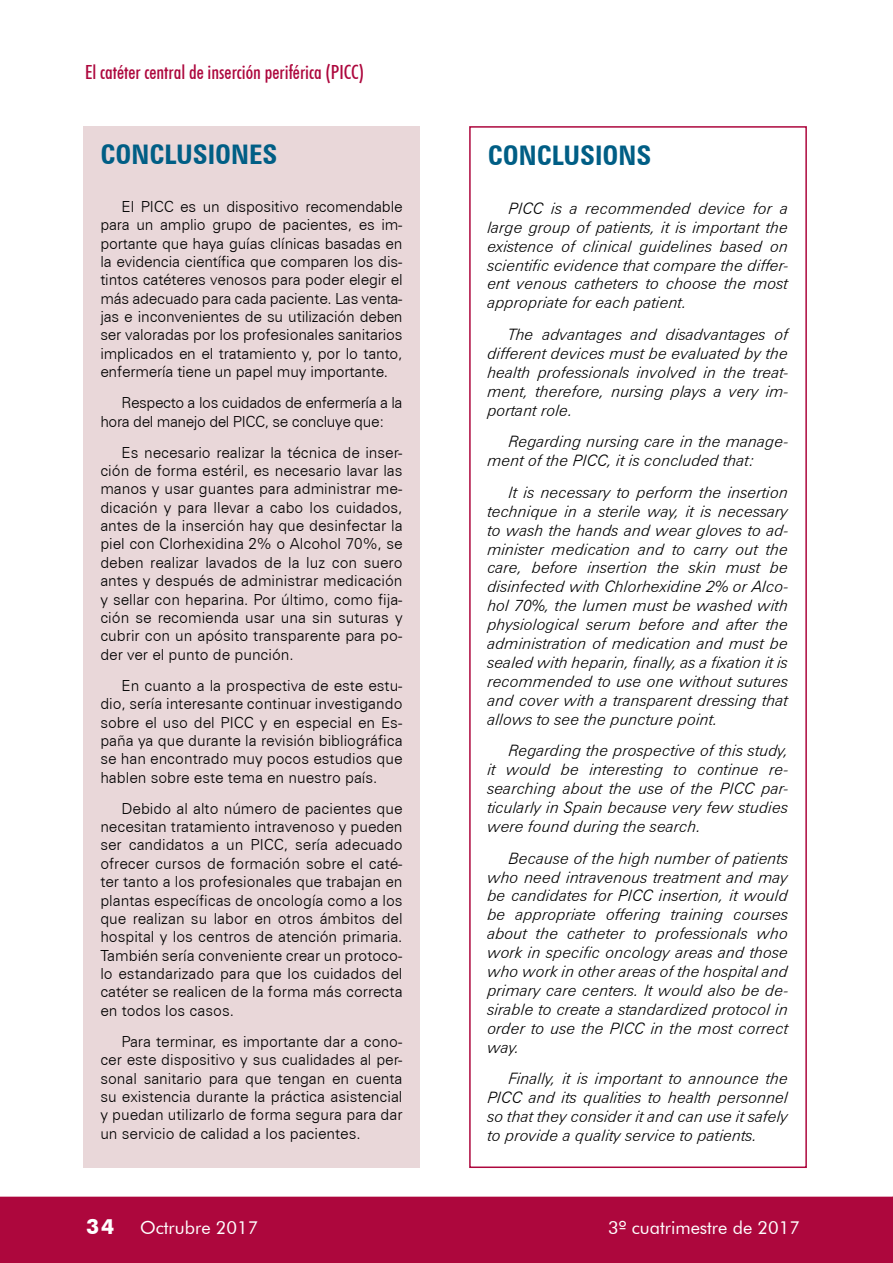
<style>
.page{position:relative;width:893px;height:1263px;background:#fff}
.page>*{position:absolute;margin:0;border:0;box-sizing:border-box;transform-origin:0 0}
.t1{font:700 condensed 27px "Zurich BT";color:#005e85}
.t2{font:500 condensed 19.5px "Futura BT";color:#ad073d}
.t3{font:18px "Futura BT";color:#fff}
.t4{font:italic 300 15.75px/18.9px "Zurich BT";color:#000;text-align:justify}
.t5{font:300 15.3px/18.3px "Zurich BT";color:#000;text-align:justify}
.t6{font:300 15.3px/18.3px "Zurich BT";letter-spacing:-.025em;color:#000}
.s1{font-weight:700;font-size:21px}
</style>
<div class="page">
<div style="left:0;top:1197px;width:892px;height:66px;background:#ad073d"></div>
<svg style="left:892px;top:1197px;width:1px;height:66px"></svg>
<div style="left:83px;top:126px;width:337px;height:1042px;background:#e9d7d9"></div>
<div style="left:469px;top:126px;width:338px;height:1042px;border:2px solid #ad073d"></div>
<p class="t2" style="left:85px;top:60px;width:280px">El catéter central de inserción periférica (PICC)</p>
<h1 class="t1" style="left:100px;top:138px;width:16px">CONCLU</h1>
<h1 class="t1" style="left:193px;top:138px;width:29px">SIONE</h1>
<h1 class="t1" style="left:263px;top:138px;width:16px">S</h1>
<p class="t5" style="left:100px;top:197px;width:304px;text-indent:21px">El PICC es un dispositivo recomendable para un amplio grupo de pacientes, es im&shy;portante que haya guías clínicas basadas en la evidencia científica que comparen los dis&shy;tintos catéteres venosos para poder elegir el más adecuado para cada paciente. Las venta&shy;jas e inconvenientes de su utilización deben ser valoradas por los profesionales sanitarios implicados en el tratamiento y, por lo tanto, enfermería tiene un papel muy importante.</p>
<p class="t6" style="left:100px;top:393px;width:304px;text-indent:21px">Respecto a los cuidados de enfermería a la hora del manejo del PICC, se concluye que:</p>
<p class="t5" style="left:100px;top:443px;width:304px;text-indent:21px">Es necesario realizar la técnica de inser&shy;ción de forma estéril, es necesario lavar las manos y usar guantes para administrar me&shy;dicación y para llevar a cabo los cuidados, antes de la inserción hay que desinfectar la piel con Clorhexidina 2% o Alcohol 70%, se deben realizar lavados de la luz con suero antes y después de administrar medicación y sellar con heparina. Por último, como fija&shy;ción se recomienda usar una sin suturas y cubrir con un apósito transparente para po&shy;der ver el punto de punción.</p>
<p class="t5" style="left:100px;top:676px;width:304px;text-indent:21px">En cuanto a la prospectiva de este estu&shy;dio, sería interesante continuar investigando sobre el uso del PICC y en especial en Es&shy;paña ya que durante la revisión bibliográfica se han encontrado muy pocos estudios que hablen sobre este tema en nuestro país.</p>
<p class="t5" style="left:100px;top:799px;width:304px;text-indent:21px">Debido al alto número de pacientes que necesitan tratamiento intravenoso y pueden ser candidatos a un PICC, sería adecuado ofrecer cursos de formación sobre el caté&shy;ter tanto a los profesionales que trabajan en plantas específicas de oncología como a los que realizan su labor en otros ámbitos del hospital y los centros de atención primaria.<br>También sería conveniente crear un protoco&shy;lo estandarizado para que los cuidados del catéter se realicen de la forma más correcta en todos los casos.</p>
<p class="t5" style="left:100px;top:1032px;width:304px;text-indent:21px">Para terminar, es importante dar a cono&shy;cer este dispositivo y sus cualidades al per&shy;sonal sanitario para que tengan en cuenta su existencia durante la práctica asistencial y puedan utilizarlo de forma segura para dar un servicio de calidad a los pacientes.</p>
<h1 class="t1" style="left:488px;top:139px;width:16px">CONCLU</h1>
<h1 class="t1" style="left:580px;top:139px;width:73px">SIONS</h1>
<p class="t4" style="left:488px;top:199px;width:303px;text-indent:21px">PICC is a recommended device for a large group of patients, it is important the existence of clinical guidelines based on scientific evidence that compare the differ&shy;ent venous catheters to choose the most appropriate for each patient.</p>
<p class="t4" style="left:488px;top:325px;width:303px;text-indent:21px">The advantages and disadvantages of different devices must be evaluated by the health professionals involved in the treat&shy;ment, therefore, nursing plays a very im&shy;portant role.</p>
<p class="t4" style="left:488px;top:432px;width:303px;text-indent:21px">Regarding nursing care in the manage&shy;ment of the PICC, it is concluded that:</p>
<p class="t4" style="left:488px;top:483px;width:303px;text-indent:21px">It is necessary to perform the insertion technique in a sterile way, it is necessary to wash the hands and wear gloves to ad&shy;minister medication and to carry out the care, before insertion the skin must be disinfected with Chlorhexidine 2% or Alco&shy;hol 70%, the lumen must be washed with physiological serum before and after the administration of medication and must be sealed with heparin, finally, as a fixation it is recommended to use one without sutures and cover with a transparent dressing that allows to see the puncture point.</p>
<p class="t4" style="left:488px;top:741px;width:303px;text-indent:21px">Regarding the prospective of this study, it would be interesting to continue re&shy;searching about the use of the PICC par&shy;ticularly in Spain because very few studies were found during the search.</p>
<p class="t4" style="left:488px;top:848px;width:303px;text-indent:21px">Because of the high number of patients who need intravenous treatment and may be candidates for PICC insertion, it would be appropriate offering training courses about the catheter to professionals who work in specific oncology areas and those who work in other areas of the hospital and primary care centers. It would also be de&shy;sirable to create a standardized protocol in order to use the PICC in the most correct way.</p>
<p class="t4" style="left:488px;top:1069px;width:302px;text-indent:21px">Finally, it is important to announce the PICC and its qualities to health personnel so that they consider it and can use it safely to provide a quality service to patients.</p>
<p class="t3" style="left:86px;top:1217px;width:174px"><span class="s1">34</span> Octrubre 2017</p>
<p class="t3" style="left:608px;top:1217px;width:193px">3º cuatrimestre de 2017</p>
</div>
